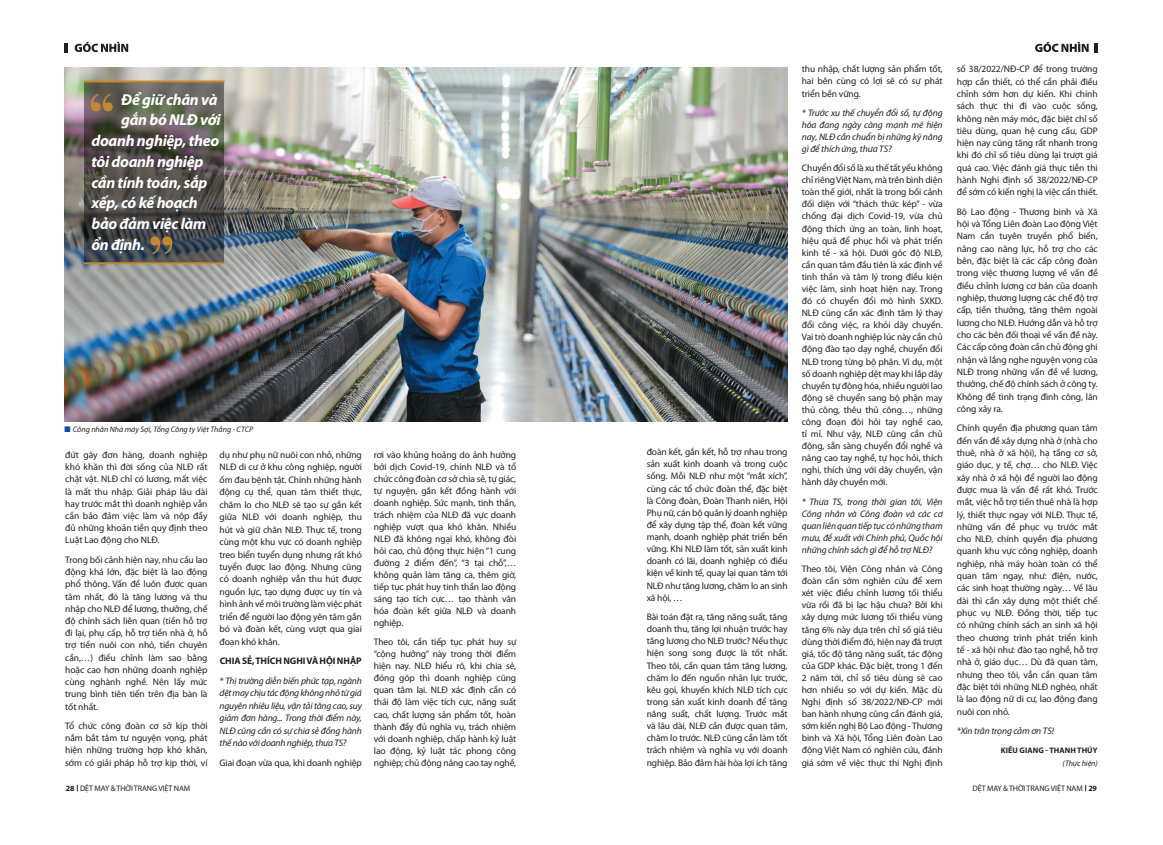
<style>
.page{position:relative;width:1163px;height:845px;background:#fff}
.page>*{position:absolute;margin:0;border:0;box-sizing:border-box;transform-origin:0 0}
.t1{font:italic 700 15.9px "Myriad Pro";letter-spacing:-.02em;color:#fff}
.t2{font:9.5px/12.1px "Myriad Pro";letter-spacing:-.01em;color:#231f20;text-align:justify}
.t3{font:italic 9.5px/12.1px "Myriad Pro";letter-spacing:-.01em;color:#231f20;text-align:justify}
.t4{font:700 9.5px "Myriad Pro";color:#231f20}
.t5{font:italic 8px "Myriad Pro";color:#231f20}
.t6{font:8px "Myriad Pro";letter-spacing:-.01em;color:#231f20}
.t7{font:700 8px "Myriad Pro";letter-spacing:.01em;color:#231f20}
.s1{color:#0d4da1}
.s2{font-weight:700}
</style>
<div class="page">
<img style="left:64px;top:67px;width:723px;height:355px">
<svg style="left:84px;top:82px;width:140px;height:180px"></svg>
<svg style="left:91px;top:94px;width:22px;height:17px"></svg>
<svg style="left:150px;top:236px;width:22px;height:18px"></svg>
<hr style="left:84px;top:80px;width:140px;height:2px;background:#c4892f">
<hr style="left:84px;top:262px;width:140px;height:2px;background:#c4892f">
<svg style="left:75px;top:42px;width:53px;height:10px"></svg>
<svg style="left:65px;top:43px;width:3px;height:10px"></svg>
<svg style="left:1035px;top:42px;width:53px;height:10px"></svg>
<svg style="left:1094px;top:43px;width:3px;height:10px"></svg>
<h1 class="t1" style="left:121px;top:89px;width:98px">Để giữ chân và</h1>
<h1 class="t1" style="left:121px;top:110px;width:101px">gắn bó NLĐ với</h1>
<h1 class="t1" style="left:91px;top:130px;width:129px">doanh nghiệp, theo</h1>
<h1 class="t1" style="left:91px;top:151px;width:113px">tôi doanh nghiệp</h1>
<h1 class="t1" style="left:91px;top:172px;width:117px">cần tính toán, sắp</h1>
<h1 class="t1" style="left:91px;top:193px;width:108px">xếp, có kế hoạch</h1>
<h1 class="t1" style="left:91px;top:213px;width:116px">bảo đảm việc làm</h1>
<h1 class="t1" style="left:91px;top:234px;width:55px">ổn định.</h1>
<p class="t5" style="left:64px;top:424px;width:190px"><span class="s1">■</span> Công nhân Nhà máy Sợi, Tổng Công ty Việt Thắng - CTCP</p>
<p class="t2" style="left:65px;top:448px;width:144px">đứt gãy đơn hàng, doanh nghiệp khó khăn thì đời sống của NLĐ rất chật vật. NLĐ chỉ có lương, mất việc là mất thu nhập. Giải pháp lâu dài hay trước mắt thì doanh nghiệp vẫn cần bảo đảm việc làm và nộp đầy đủ những khoản tiền quy định theo Luật Lao động cho NLĐ.</p>
<p class="t2" style="left:65px;top:553px;width:144px">Trong bối cảnh hiện nay, nhu cầu lao động khá lớn, đặc biệt là lao động phổ thông. Vấn đề luôn được quan tâm nhất, đó là tăng lương và thu nhập cho NLĐ để lương, thưởng, chế độ chính sách liên quan (tiền hỗ trợ đi lại, phụ cấp, hỗ trợ tiền nhà ở, hỗ trợ tiền nuôi con nhỏ, tiền chuyên cần,…) điều chỉnh làm sao bằng hoặc cao hơn những doanh nghiệp cùng nghành nghề. Nên lấy mức trung bình tiên tiến trên địa bàn là tốt nhất.</p>
<p class="t2" style="left:65px;top:719px;width:144px">Tổ chức công đoàn cơ sở kịp thời nắm bắt tâm tư nguyện vọng, phát hiện những trường hợp khó khăn, sớm có giải pháp hỗ trợ kịp thời, ví</p>
<p class="t2" style="left:219px;top:448px;width:144px;line-height:12.5px">dụ như phụ nữ nuôi con nhỏ, những NLĐ di cư ở khu công nghiệp, người ốm đau bệnh tật. Chính những hành động cụ thể, quan tâm thiết thực, chăm lo cho NLĐ sẽ tạo sự gắn kết giữa NLĐ với doanh nghiệp, thu hút và giữ chân NLĐ. Thực tế, trong cùng một khu vực có doanh nghiệp treo biển tuyển dụng nhưng rất khó tuyển được lao động. Nhưng cũng có doanh nghiệp vẫn thu hút được nguồn lực, tạo dựng được uy tín và hình ảnh về môi trường làm việc phát triển để người lao động yên tâm gắn bó và đoàn kết, cùng vượt qua giai đoạn khó khăn.</p>
<p class="t4" style="left:220px;top:655px;width:144px">CHIA SẺ, THÍCH NGHI VÀ HỘI NHẬP</p>
<p class="t3" style="left:219px;top:674px;width:144px;line-height:12.5px">* Thị trường diễn biến phức tạp, ngành dệt may chịu tác động không nhỏ từ giá nguyên nhiêu liệu, vận tải tăng cao, suy giảm đơn hàng... Trong thời điểm này, NLĐ cũng cần có sự chia sẻ đồng hành thế nào với doanh nghiệp, thưa TS?</p>
<p class="t2" style="left:219px;top:756px;width:144px">Giai đoạn vừa qua, khi doanh nghiệp</p>
<p class="t2" style="left:374px;top:448px;width:144px">rơi vào khủng hoảng do ảnh hưởng bởi dịch Covid-19, chính NLĐ và tổ chức công đoàn cơ sở chia sẻ, tự giác, tự nguyện, gắn kết đồng hành với doanh nghiệp. Sức mạnh, tinh thần, trách nhiệm của NLĐ đã vực doanh nghiệp vượt qua khó khăn. Nhiều NLĐ đã không ngại khó, không đòi hỏi cao, chủ động thực hiện “1 cung đường 2 điểm đến”, “3 tại chỗ”,… không quản làm tăng ca, thêm giờ, tiếp tục phát huy tinh thần lao động sáng tạo tích cực… tạo thành văn hóa đoàn kết giữa NLĐ và doanh nghiệp.</p>
<p class="t2" style="left:374px;top:636px;width:144px">Theo tôi, cần tiếp tục phát huy sự “cộng hưởng” này trong thời điểm hiện nay. NLĐ hiểu rõ, khi chia sẻ, đóng góp thì doanh nghiệp cũng quan tâm lại. NLĐ xác định cần có thái độ làm việc tích cực, năng suất cao, chất lượng sản phẩm tốt, hoàn thành đầy đủ nghĩa vụ, trách nhiệm với doanh nghiệp, chấp hành kỷ luật lao động, kỷ luật tác phong công nghiệp; chủ động nâng cao tay nghề,</p>
<p class="t2" style="left:646px;top:446px;width:142px">đoàn kết, gắn kết, hỗ trợ nhau trong sản xuất kinh doanh và trong cuộc sống. Mỗi NLĐ như một “mắt xích”, cùng các tổ chức đoàn thể, đặc biệt là Công đoàn, Đoàn Thanh niên, Hội Phụ nữ, cán bộ quản lý doanh nghiệp để xây dựng tập thể, đoàn kết vững mạnh, doanh nghiệp phát triển bền vững. Khi NLĐ làm tốt, sản xuất kinh doanh có lãi, doanh nghiệp có điều kiện về kinh tế, quay lại quan tâm tới NLĐ như tăng lương, chăm lo an sinh xã hội, …</p>
<p class="t2" style="left:646px;top:610px;width:142px">Bài toán đặt ra, tăng năng suất, tăng doanh thu, tăng lợi nhuận trước hay tăng lương cho NLĐ trước? Nếu thực hiện song song được là tốt nhất.<br>Theo tôi, cần quan tâm tăng lương, chăm lo đến nguồn nhân lực trước, kêu gọi, khuyến khích NLĐ tích cực trong sản xuất kinh doanh để tăng năng suất, chất lượng. Trước mắt và lâu dài, NLĐ cần được quan tâm, chăm lo trước. NLĐ cũng cần làm tốt trách nhiệm và nghĩa vụ với doanh nghiệp. Bảo đảm hài hòa lợi ích tăng</p>
<p class="t2" style="left:801px;top:63px;width:142px">thu nhập, chất lượng sản phẩm tốt, hai bên cùng có lợi sẽ có sự phát triển bền vững.</p>
<p class="t3" style="left:801px;top:106px;width:142px">* Trước xu thế chuyển đổi số, tự động hóa đang ngày càng mạnh mẽ hiện nay, NLĐ cần chuẩn bị những kỹ năng gì để thích ứng, thưa TS?</p>
<p class="t2" style="left:801px;top:162px;width:142px">Chuyển đổi số là xu thế tất yếu không chỉ riêng Việt Nam, mà trên bình diện toàn thế giới, nhất là trong bối cảnh đối diện với “thách thức kép” - vừa chống đại dịch Covid-19, vừa chủ động thích ứng an toàn, linh hoạt, hiệu quả để phục hồi và phát triển kinh tế - xã hội. Dưới góc độ NLĐ, cần quan tâm đầu tiên là xác định về tinh thần và tâm lý trong điều kiện việc làm, sinh hoạt hiện nay. Trong đó có chuyển đổi mô hình SXKD.<br>NLĐ cũng cần xác định tâm lý thay đổi công việc, ra khỏi dây chuyền.<br>Vai trò doanh nghiệp lúc này cần chủ động đào tạo dạy nghề, chuyển đổi NLĐ trong từng bộ phận. Ví dụ, một số doanh nghiệp dệt may khi lắp dây chuyền tự động hóa, nhiều người lao động sẽ chuyển sang bộ phận may thủ công, thêu thủ công…, những công đoạn đòi hỏi tay nghề cao, tỉ mỉ. Như vậy, NLĐ cũng cần chủ động, sẵn sàng chuyển đổi nghề và nâng cao tay nghề, tự học hỏi, thích nghi, thích ứng với dây chuyền, vận hành dây chuyền mới.</p>
<p class="t3" style="left:801px;top:495px;width:142px">* Thưa TS, trong thời gian tới, Viện Công nhân và Công đoàn và các cơ quan liên quan tiếp tục có những tham mưu, đề xuất với Chính phủ, Quốc hội những chính sách gì để hỗ trợ NLĐ?</p>
<p class="t2" style="left:801px;top:563px;width:142px">Theo tôi, Viện Công nhân và Công đoàn cần sớm nghiên cứu để xem xét việc điều chỉnh lương tối thiểu vừa rồi đã bị lạc hậu chưa? Bởi khi xây dựng mức lương tối thiểu vùng tăng 6% này dựa trên chỉ số giá tiêu dùng thời điểm đó, hiện nay đã trượt giá, tốc độ tăng năng suất, tác động của GDP khác. Đặc biệt, trong 1 đến 2 năm tới, chỉ số tiêu dùng sẽ cao hơn nhiều so với dự kiến. Mặc dù Nghị định số 38/2022/NĐ-CP mới ban hành nhưng cũng cần đánh giá, sớm kiến nghị Bộ Lao động - Thương binh và Xã hội, Tổng Liên đoàn Lao động Việt Nam có nghiên cứu, đánh giá sớm về việc thực thi Nghị định</p>
<p class="t2" style="left:956px;top:63px;width:142px">số 38/2022/NĐ-CP để trong trường hợp cần thiết, có thể cần phải điều chỉnh sớm hơn dự kiến. Khi chính sách thực thi đi vào cuộc sống, không nên máy móc, đặc biệt chỉ số tiêu dùng, quan hệ cung cầu, GDP hiện nay cũng tăng rất nhanh trong khi đó chỉ số tiêu dùng lại trượt giá quá cao. Việc đánh giá thực tiễn thi hành Nghị định số 38/2022/NĐ-CP để sớm có kiến nghị là việc cần thiết.</p>
<p class="t2" style="left:956px;top:205px;width:142px">Bộ Lao động - Thương binh và Xã hội và Tổng Liên đoàn Lao động Việt Nam cần tuyên truyền phổ biến, nâng cao năng lực, hỗ trợ cho các bên, đặc biệt là các cấp công đoàn trong việc thương lượng về vấn đề điều chỉnh lương cơ bản của doanh nghiệp, thương lượng các chế độ trợ cấp, tiền thưởng, tăng thêm ngoài lương cho NLĐ. Hướng dẫn và hỗ trợ cho các bên đối thoại về vấn đề này.<br>Các cấp công đoàn cần chủ động ghi nhận và lắng nghe nguyện vọng của NLĐ trong những vấn đề về lương, thưởng, chế độ chính sách ở công ty.<br>Không để tình trạng đình công, lãn công xảy ra.</p>
<p class="t2" style="left:956px;top:422px;width:142px">Chính quyền địa phương quan tâm đến vấn đề xây dựng nhà ở (nhà cho thuê, nhà ở xã hội), hạ tầng cơ sở, giáo dục, y tế, chợ… cho NLĐ. Việc xây nhà ở xã hội để người lao động được mua là vấn đề rất khó. Trước mắt, việc hỗ trợ tiền thuê nhà là hợp lý, thiết thực ngay với NLĐ. Thực tế, những vấn đề phục vụ trước mắt cho NLĐ, chính quyền địa phương quanh khu vực công nghiệp, doanh nghiệp, nhà máy hoàn toàn có thể quan tâm ngay, như: điện, nước, các sinh hoạt thường ngày… Về lâu dài thì cần xây dựng một thiết chế phục vụ NLĐ. Đồng thời, tiếp tục có những chính sách an sinh xã hội theo chương trình phát triển kinh tế - xã hội như: đào tạo nghề, hỗ trợ nhà ở, giáo dục… Dù đã quan tâm, nhưng theo tôi, vẫn cần quan tâm đặc biệt tới những NLĐ nghèo, nhất là lao động nữ di cư, lao động đang nuôi con nhỏ.</p>
<p class="t3" style="left:956px;top:724px;width:99px">*Xin trân trọng cảm ơn TS!</p>
<p class="t7" style="left:1000px;top:745px;width:98px">KIỀU GIANG - THANH THÚY</p>
<p class="t5" style="left:1062px;top:758px;width:37px">(Thực hiện)</p>
<p class="t6" style="left:66px;top:783px;width:126px"><span class="s2">28</span> DỆT MAY &amp; THỜI TRANG VIỆT NAM</p>
<p class="t6" style="left:972px;top:783px;width:126px">DỆT MAY &amp; THỜI TRANG VIỆT NAM <span class="s2">29</span></p>
</div>
